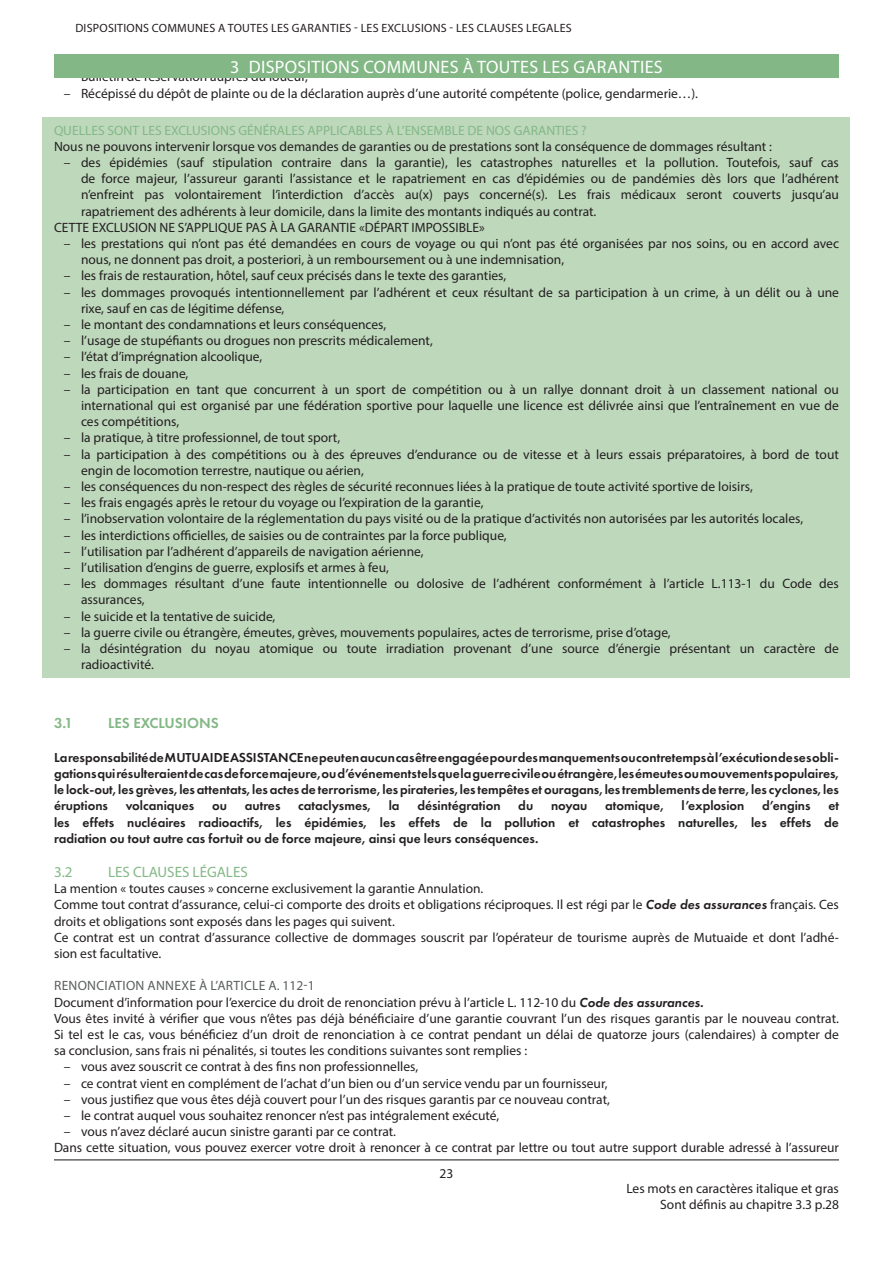
<style>
.page{position:relative;width:893px;height:1263px;background:#fff}
.page>*{position:absolute;margin:0;border:0;box-sizing:border-box;transform-origin:0 0}
.t1{font:18px "Myriad Pro";letter-spacing:.02em;color:#fff}
.t2{font:15px "Myriad Pro";color:#83b886}
.t3{font:600 15px "Futura PT";color:#83b886}
.t4{font:13.5px/16.2px "Myriad Pro";color:#231f20}
.t5{font:600 13.5px/16.2px "Futura PT";color:#231f20;text-align:justify}
.t6{font:13.5px "Myriad Pro";color:#83b886}
.t7{font:13.5px "Myriad Pro";letter-spacing:.02em;color:#5a5e5e}
.t8{font:12px "Myriad Pro";letter-spacing:.02em;color:#231f20}
.s1{font-family:"Futura PT";font-weight:600;font-style:italic}
</style>
<div class="page">
<hr style="left:54px;top:1159px;width:785px;height:1px;background:#636366">
<div style="left:54px;top:54px;width:785px;height:24px;background:#83b886"></div>
<div style="left:43px;top:117px;width:807px;height:561px;background:#bed8bc"></div>
<p class="t8" style="left:75px;top:21px;width:498px">DISPOSITIONS COMMUNES A TOUTES LES GARANTIES - LES EXCLUSIONS - LES CLAUSES LEGALES</p>
<p class="t1" style="left:230px;top:56px;width:434px">3 DISPOSITIONS COMMUNES À TOUTES LES GARANTIES</p>
<p class="t4" style="left:64px;top:68px;width:245px">– Bulletin de réservation auprès du loueur,</p>
<p class="t4" style="left:64px;top:85px;width:635px">– Récépissé du dépôt de plainte ou de la déclaration auprès d’une autorité compétente (police, gendarmerie…).</p>
<p class="t6" style="left:54px;top:122px;width:534px">QUELLES SONT LES EXCLUSIONS GÉNÉRALES APPLICABLES À L’ENSEMBLE DE NOS GARANTIES ?</p>
<p class="t4" style="left:54px;top:138px;width:720px">Nous ne pouvons intervenir lorsque vos demandes de garanties ou de prestations sont la conséquence de dommages résultant :</p>
<p class="t4" style="left:81px;top:154px;width:759px;text-align:justify;text-indent:-17px">– des épidémies (sauf stipulation contraire dans la garantie), les catastrophes naturelles et la pollution. Toutefois, sauf cas de force majeur, l’assureur garanti l’assistance et le rapatriement en cas d’épidémies ou de pandémies dès lors que l’adhérent n’enfreint pas volontairement l’interdiction d’accès au(x) pays concerné(s). Les frais médicaux seront couverts jusqu’au rapatriement des adhérents à leur domicile, dans la limite des montants indiqués au contrat.</p>
<p class="t4" style="left:54px;top:219px;width:432px">CETTE EXCLUSION NE S’APPLIQUE PAS À LA GARANTIE «DÉPART IMPOSSIBLE»</p>
<p class="t4" style="left:81px;top:235px;width:759px;text-indent:-17px">– les prestations qui n’ont pas été demandées en cours de voyage ou qui n’ont pas été organisées par nos soins, ou en accord avec nous, ne donnent pas droit, a posteriori, à un remboursement ou à une indemnisation,</p>
<p class="t4" style="left:64px;top:267px;width:444px">– les frais de restauration, hôtel, sauf ceux précisés dans le texte des garanties,</p>
<p class="t4" style="left:81px;top:284px;width:759px;text-indent:-17px">– les dommages provoqués intentionnellement par l’adhérent et ceux résultant de sa participation à un crime, à un délit ou à une rixe, sauf en cas de légitime défense,</p>
<p class="t4" style="left:64px;top:316px;width:324px">– le montant des condamnations et leurs conséquences,</p>
<p class="t4" style="left:64px;top:332px;width:370px">– l’usage de stupéfiants ou drogues non prescrits médicalement,</p>
<p class="t4" style="left:64px;top:348px;width:200px">– l’état d’imprégnation alcoolique,</p>
<p class="t4" style="left:64px;top:365px;width:126px">– les frais de douane,</p>
<p class="t4" style="left:81px;top:381px;width:759px;text-align:justify;text-indent:-17px">– la participation en tant que concurrent à un sport de compétition ou à un rallye donnant droit à un classement national ou international qui est organisé par une fédération sportive pour laquelle une licence est délivrée ainsi que l’entraînement en vue de ces compétitions,</p>
<p class="t4" style="left:64px;top:429px;width:278px">– la pratique, à titre professionnel, de tout sport,</p>
<p class="t4" style="left:81px;top:446px;width:759px;text-indent:-17px">– la participation à des compétitions ou à des épreuves d’endurance ou de vitesse et à leurs essais préparatoires, à bord de tout engin de locomotion terrestre, nautique ou aérien,</p>
<p class="t4" style="left:64px;top:478px;width:690px">– les conséquences du non-respect des règles de sécurité reconnues liées à la pratique de toute activité sportive de loisirs,</p>
<p class="t4" style="left:64px;top:494px;width:421px">– les frais engagés après le retour du voyage ou l’expiration de la garantie,</p>
<p class="t4" style="left:64px;top:510px;width:741px">– l’inobservation volontaire de la réglementation du pays visité ou de la pratique d’activités non autorisées par les autorités locales,</p>
<p class="t4" style="left:64px;top:527px;width:444px">– les interdictions officielles, de saisies ou de contraintes par la force publique,</p>
<p class="t4" style="left:64px;top:543px;width:361px">– l’utilisation par l’adhérent d’appareils de navigation aérienne,</p>
<p class="t4" style="left:64px;top:559px;width:326px">– l’utilisation d’engins de guerre, explosifs et armes à feu,</p>
<p class="t4" style="left:81px;top:575px;width:759px;text-indent:-17px">– les dommages résultant d’une faute intentionnelle ou dolosive de l’adhérent conformément à l’article L.113-1 du Code des assurances,</p>
<p class="t4" style="left:64px;top:608px;width:213px">– le suicide et la tentative de suicide,</p>
<p class="t4" style="left:64px;top:624px;width:608px">– la guerre civile ou étrangère, émeutes, grèves, mouvements populaires, actes de terrorisme, prise d’otage,</p>
<p class="t4" style="left:81px;top:640px;width:759px;text-indent:-17px">– la désintégration du noyau atomique ou toute irradiation provenant d’une source d’énergie présentant un caractère de radioactivité.</p>
<p class="t3" style="left:54px;top:713px;width:21px">3.1</p>
<p class="t3" style="left:108px;top:713px;width:112px">LES EXCLUSIONS</p>
<p class="t5" style="left:54px;top:749px;width:786px">La responsabilité de MUTUAIDE ASSISTANCE ne peut en aucun cas être engagée pour des manquements ou contretemps à l’exécution de ses obli&shy;gations qui résulteraient de cas de force majeure, ou d’événements tels que la guerre civile ou étrangère, les émeutes ou mouvements populaires, le lock-out, les grèves, les attentats, les actes de terrorisme, les pirateries, les tempêtes et ouragans, les tremblements de terre, les cyclones, les éruptions</p>
<p class="t5" style="left:126px;top:798px;width:70px">volcaniques</p>
<p class="t5" style="left:212px;top:798px;width:16px">ou</p>
<p class="t5" style="left:245px;top:798px;width:37px">autres</p>
<p class="t5" style="left:298px;top:798px;width:74px">cataclysmes,</p>
<p class="t5" style="left:389px;top:798px;width:12px">la</p>
<p class="t5" style="left:417px;top:798px;width:85px">désintégration</p>
<p class="t5" style="left:518px;top:798px;width:16px">du</p>
<p class="t5" style="left:551px;top:798px;width:38px">noyau</p>
<p class="t5" style="left:605px;top:798px;width:60px">atomique,</p>
<p class="t5" style="left:682px;top:798px;width:64px">l’explosion</p>
<p class="t5" style="left:762px;top:798px;width:50px">d’engins</p>
<p class="t5" style="left:54px;top:798px;width:786px;text-indent:774px">et les effets nucléaires radioactifs, les épidémies, les effets de la pollution et catastrophes naturelles, les effets de radiation ou tout autre cas fortuit ou de force majeure, ainsi que leurs conséquences.</p>
<p class="t2" style="left:54px;top:863px;width:20px">3.2</p>
<p class="t2" style="left:108px;top:863px;width:141px">LES CLAUSES LÉGALES</p>
<p class="t4" style="left:54px;top:880px;width:431px">La mention « toutes causes » concerne exclusivement la garantie Annulation.</p>
<p class="t4" style="left:54px;top:896px;width:786px">Comme tout contrat d’assurance, celui-ci comporte des droits et obligations réciproques. Il est régi par le <span class="s1">Code des assurances</span> français. Ces droits et obligations sont exposés dans les pages qui suivent.</p>
<p class="t4" style="left:54px;top:929px;width:786px">Ce contrat est un contrat d’assurance collective de dommages souscrit par l’opérateur de tourisme auprès de Mutuaide et dont l’adhé&shy;sion est facultative.</p>
<p class="t7" style="left:54px;top:977px;width:262px">RENONCIATION ANNEXE À L’ARTICLE A. 112-1</p>
<p class="t4" style="left:54px;top:994px;width:651px">Document d’information pour l’exercice du droit de renonciation prévu à l’article L. 112-10 du <span class="s1">Code des assurances.</span></p>
<p class="t4" style="left:54px;top:1010px;width:786px;text-align:justify">Vous êtes invité à vérifier que vous n’êtes pas déjà bénéficiaire d’une garantie couvrant l’un des risques garantis par le nouveau contrat.<br>Si tel est le cas, vous bénéficiez d’un droit de renonciation à ce contrat pendant un délai de quatorze jours (calendaires) à compter de sa conclusion, sans frais ni pénalités, si toutes les conditions suivantes sont remplies :</p>
<p class="t4" style="left:64px;top:1058px;width:356px">– vous avez souscrit ce contrat à des fins non professionnelles,</p>
<p class="t4" style="left:64px;top:1075px;width:545px">– ce contrat vient en complément de l’achat d’un bien ou d’un service vendu par un fournisseur,</p>
<p class="t4" style="left:64px;top:1091px;width:547px">– vous justifiez que vous êtes déjà couvert pour l’un des risques garantis par ce nouveau contrat,</p>
<p class="t4" style="left:64px;top:1107px;width:437px">– le contrat auquel vous souhaitez renoncer n’est pas intégralement exécuté,</p>
<p class="t4" style="left:64px;top:1123px;width:334px">– vous n’avez déclaré aucun sinistre garanti par ce contrat.</p>
<p class="t4" style="left:54px;top:1139px;width:786px">Dans cette situation, vous pouvez exercer votre droit à renoncer à ce contrat par lettre ou tout autre support durable adressé à l’assureur</p>
<p class="t4" style="left:440px;top:1165px;width:15px">23</p>
<p class="t4" style="left:626px;top:1180px;width:214px;text-align:right">Les mots en caractères italique et gras<br>Sont définis au chapitre 3.3 p.28</p>
</div>
